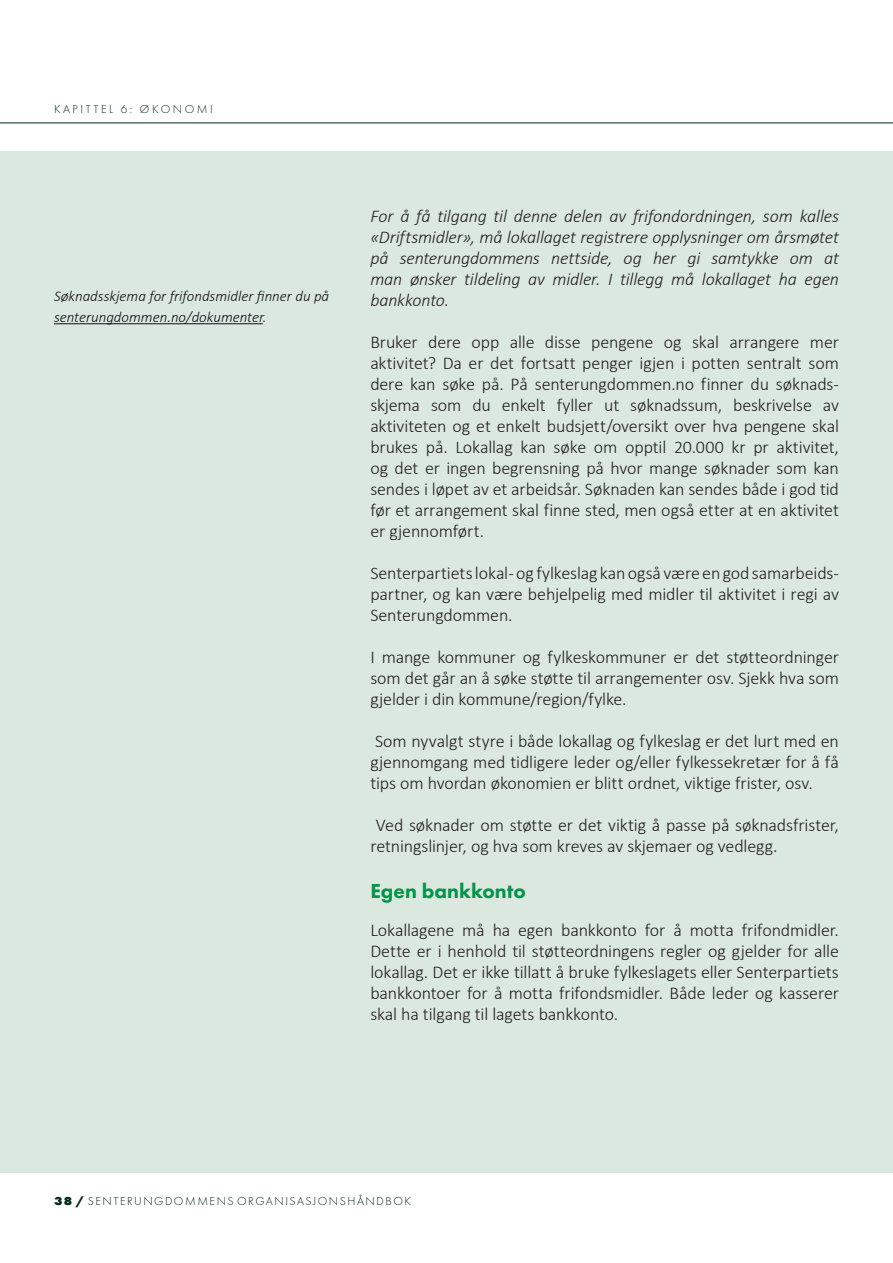
<style>
.page{position:relative;width:893px;height:1263px;background:#fff}
.page>*{position:absolute;margin:0;border:0;box-sizing:border-box;transform-origin:0 0}
.Subsection{font:800 21px "Futura PT";letter-spacing:.005em;color:#00954a}
.Body_Text{font:300 18px/21px "Calibri";letter-spacing:-.01em;color:#231f20;text-align:justify}
.Body_Text-2{font:italic 300 18px/21px "Calibri";letter-spacing:-.01em;color:#231f20;text-align:justify}
.Caption_Text{font:italic 300 15px "Calibri";color:#120d15}
.t1{font:300 12px "Futura PT";letter-spacing:.125em;color:#022b17}
.t2{font:300 12px "Futura PT";letter-spacing:.21em;color:#022b17}
.s1{font-weight:800}
</style>
<div class="page">
<div style="left:0;top:151px;width:893px;height:1021px;background:#dbe8e0"></div>
<hr style="left:0;top:123px;width:893px;height:1px;background:#022b17">
<hr style="left:54px;top:323px;width:209px;height:1px;background:#120d15">
<p class="t2" style="left:54px;top:102px;width:160px">KAPITTEL 6: ØKONOMI</p>
<p class="Caption_Text" style="left:54px;top:287px;width:277px">Søknadsskjema for frifondsmidler finner du på</p>
<p class="Caption_Text" style="left:54px;top:308px;width:214px">senterungdommen.no/dokumenter.</p>
<p class="Body_Text-2" style="left:370px;top:205px;width:470px">For å få tilgang til denne delen av frifondordningen, som kalles «Driftsmidler», må lokallaget registrere opplysninger om årsmøtet på senterungdommens nettside, og her gi samtykke om at man ønsker tildeling av midler. I tillegg må lokallaget ha egen bankkonto.</p>
<p class="Body_Text" style="left:370px;top:331px;width:470px">Bruker dere opp alle disse pengene og skal arrangere mer aktivitet? Da er det fortsatt penger igjen i potten sentralt som dere kan søke på. På senterungdommen.no finner du søknads&shy;skjema som du enkelt fyller ut søknadssum, beskrivelse av aktiviteten og et enkelt budsjett/oversikt over hva pengene skal brukes på. Lokallag kan søke om opptil 20.000 kr pr aktivitet, og det er ingen begrensning på hvor mange søknader som kan sendes i løpet av et arbeidsår. Søknaden kan sendes både i god tid før et arrangement skal finne sted, men også etter at en aktivitet er gjennomført.</p>
<p class="Body_Text" style="left:370px;top:562px;width:470px">Senterpartiets lokal- og fylkeslag kan også være en god samarbeids&shy;partner, og kan være behjelpelig med midler til aktivitet i regi av Senterungdommen.</p>
<p class="Body_Text" style="left:370px;top:646px;width:470px">I mange kommuner og fylkeskommuner er det støtteordninger som det går an å søke støtte til arrangementer osv. Sjekk hva som gjelder i din kommune/region/fylke.</p>
<p class="Body_Text" style="left:370px;top:730px;width:470px">Som nyvalgt styre i både lokallag og fylkeslag er det lurt med en gjennomgang med tidligere leder og/eller fylkessekretær for å få tips om hvordan økonomien er blitt ordnet, viktige frister, osv.</p>
<p class="Body_Text" style="left:370px;top:814px;width:470px;text-indent:6px">Ved søknader om støtte er det viktig å passe på søknadsfrister, retningslinjer, og hva som kreves av skjemaer og vedlegg.</p>
<p class="Subsection" style="left:370px;top:878px;width:157px">Egen bankkonto</p>
<p class="Body_Text" style="left:370px;top:919px;width:470px">Lokallagene må ha egen bankkonto for å motta frifondmidler.<br>Dette er i henhold til støtteordningens regler og gjelder for alle lokallag. Det er ikke tillatt å bruke fylkeslagets eller Senterpartiets bankkontoer for å motta frifondsmidler. Både leder og kasserer skal ha tilgang til lagets bankkonto.</p>
<p class="t1" style="left:54px;top:1194px;width:358px"><span class="s1">38 /</span> SENTERUNGDOMMENS ORGANISASJONSHÅNDBOK</p>
</div>
